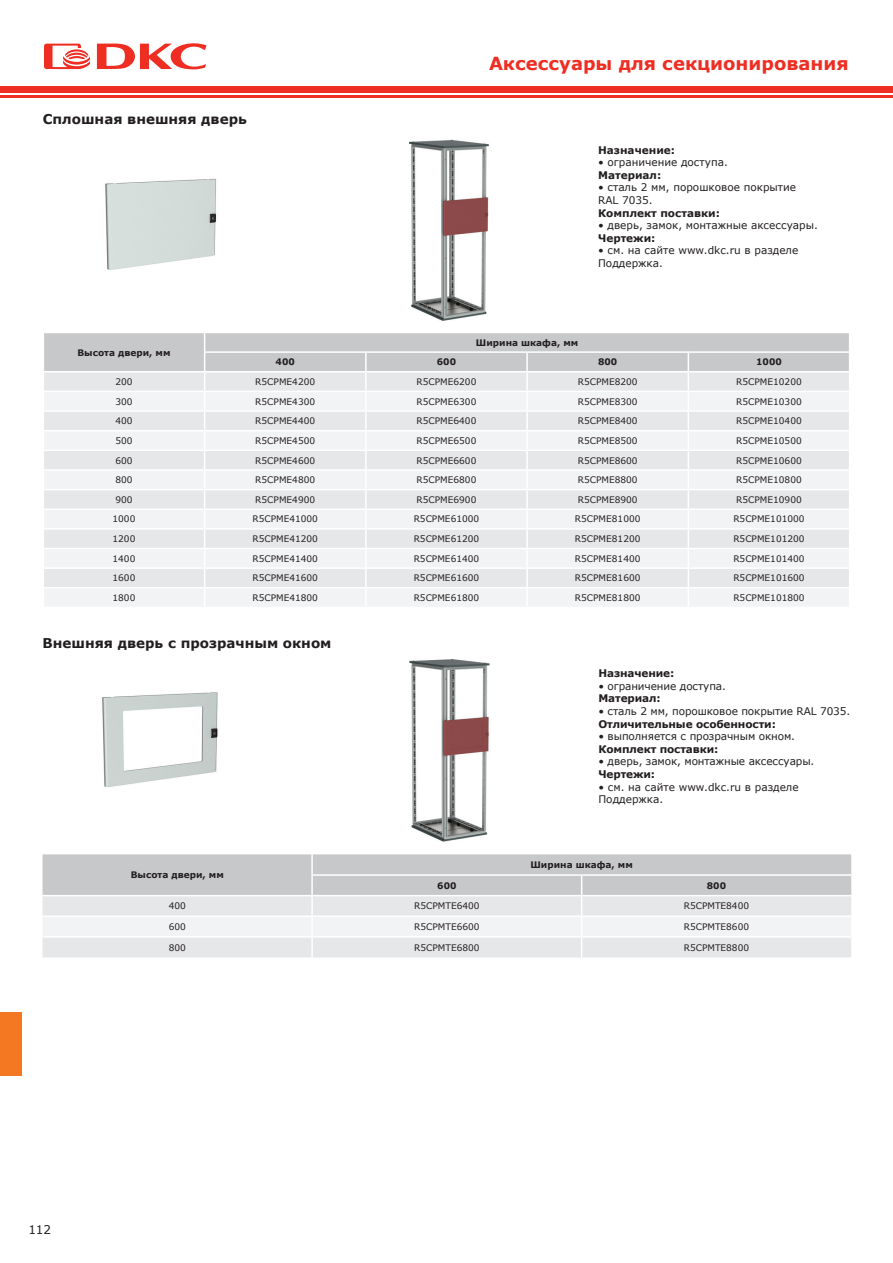
<style>
.page{position:relative;width:893px;height:1263px;background:#fff}
.page>*{position:absolute;margin:0;border:0;box-sizing:border-box;transform-origin:0 0}
.t1{font:700 18px "Verdana";color:#ee2e22}
.t2{font:700 13.5px "Verdana";color:#231f20}
.t3{font:12px "Verdana";color:#231f20}
.t4{font:10.5px/12.6px "Verdana";color:#231f20}
.t5{font:700 10.5px "Verdana";letter-spacing:-.01em;color:#231f20}
.Paragraph_table_body{font:9px "Verdana";color:#231f20}
.Shapka_6_bold{font:700 9px "Verdana";color:#231f20}
</style>
<div class="page">
<div style="left:0;top:87px;width:893px;height:6px;background:#ee2e22"></div>
<hr style="left:0;top:95px;width:893px;height:3px;background:#ee2e22">
<svg style="left:44px;top:44px;width:46px;height:25px"></svg>
<svg style="left:97px;top:43px;width:110px;height:26px"></svg>
<div style="left:0;top:1012px;width:21px;height:63px;background:#f47721"></div>
<img style="left:105px;top:178px;width:112px;height:92px">
<img style="left:409px;top:139px;width:80px;height:182px">
<svg style="left:44px;top:333px;width:805px;height:273px"></svg>
<img style="left:102px;top:692px;width:116px;height:95px">
<svg style="left:43px;top:854px;width:808px;height:103px"></svg>
<img style="left:409px;top:658px;width:81px;height:184px">
<p class="t2" style="left:43px;top:110px;width:206px">Сплошная внешняя дверь</p>
<p class="Shapka_6_bold" style="left:77px;top:346px;width:95px">Высота двери, мм</p>
<p class="t1" style="left:489px;top:50px;width:361px">Аксессуары для секционирования</p>
<p class="t5" style="left:598px;top:142px;width:79px">Назначение:</p>
<p class="t4" style="left:598px;top:156px;width:131px">• ограничение доступа.</p>
<p class="t5" style="left:598px;top:167px;width:65px">Материал:</p>
<p class="t4" style="left:598px;top:181px;width:199px">• сталь 2 мм, порошковое покрытие</p>
<p class="t4" style="left:598px;top:194px;width:56px">RAL 7035.</p>
<p class="t5" style="left:598px;top:205px;width:123px">Комплект поставки:</p>
<p class="t4" style="left:598px;top:219px;width:221px">• дверь, замок, монтажные аксессуары.</p>
<p class="t5" style="left:598px;top:230px;width:59px">Чертежи:</p>
<p class="t4" style="left:598px;top:244px;width:202px">• см. на сайте www.dkc.ru в разделе<br>Поддержка.</p>
<p class="Shapka_6_bold" style="left:476px;top:336px;width:104px">Ширина шкафа, мм</p>
<p class="Shapka_6_bold" style="left:276px;top:356px;width:21px">400</p>
<p class="Shapka_6_bold" style="left:437px;top:356px;width:21px">600</p>
<p class="Shapka_6_bold" style="left:598px;top:356px;width:21px">800</p>
<p class="Shapka_6_bold" style="left:756px;top:356px;width:27px">1000</p>
<p class="Paragraph_table_body" style="left:115px;top:376px;width:19px">200</p>
<p class="Paragraph_table_body" style="left:255px;top:376px;width:61px">R5CPME4200</p>
<p class="Paragraph_table_body" style="left:417px;top:376px;width:61px">R5CPME6200</p>
<p class="Paragraph_table_body" style="left:578px;top:376px;width:61px">R5CPME8200</p>
<p class="Paragraph_table_body" style="left:736px;top:376px;width:67px">R5CPME10200</p>
<p class="Paragraph_table_body" style="left:115px;top:395px;width:19px">300</p>
<p class="Paragraph_table_body" style="left:255px;top:395px;width:61px">R5CPME4300</p>
<p class="Paragraph_table_body" style="left:417px;top:395px;width:61px">R5CPME6300</p>
<p class="Paragraph_table_body" style="left:578px;top:395px;width:61px">R5CPME8300</p>
<p class="Paragraph_table_body" style="left:736px;top:395px;width:67px">R5CPME10300</p>
<p class="Paragraph_table_body" style="left:115px;top:415px;width:19px">400</p>
<p class="Paragraph_table_body" style="left:255px;top:415px;width:61px">R5CPME4400</p>
<p class="Paragraph_table_body" style="left:417px;top:415px;width:61px">R5CPME6400</p>
<p class="Paragraph_table_body" style="left:578px;top:415px;width:61px">R5CPME8400</p>
<p class="Paragraph_table_body" style="left:736px;top:415px;width:67px">R5CPME10400</p>
<p class="Paragraph_table_body" style="left:115px;top:434px;width:19px">500</p>
<p class="Paragraph_table_body" style="left:255px;top:434px;width:61px">R5CPME4500</p>
<p class="Paragraph_table_body" style="left:417px;top:434px;width:61px">R5CPME6500</p>
<p class="Paragraph_table_body" style="left:578px;top:434px;width:61px">R5CPME8500</p>
<p class="Paragraph_table_body" style="left:736px;top:434px;width:67px">R5CPME10500</p>
<p class="Paragraph_table_body" style="left:115px;top:454px;width:19px">600</p>
<p class="Paragraph_table_body" style="left:255px;top:454px;width:61px">R5CPME4600</p>
<p class="Paragraph_table_body" style="left:417px;top:454px;width:61px">R5CPME6600</p>
<p class="Paragraph_table_body" style="left:578px;top:454px;width:61px">R5CPME8600</p>
<p class="Paragraph_table_body" style="left:736px;top:454px;width:67px">R5CPME10600</p>
<p class="Paragraph_table_body" style="left:115px;top:474px;width:19px">800</p>
<p class="Paragraph_table_body" style="left:255px;top:474px;width:61px">R5CPME4800</p>
<p class="Paragraph_table_body" style="left:417px;top:474px;width:61px">R5CPME6800</p>
<p class="Paragraph_table_body" style="left:578px;top:474px;width:61px">R5CPME8800</p>
<p class="Paragraph_table_body" style="left:736px;top:474px;width:67px">R5CPME10800</p>
<p class="Paragraph_table_body" style="left:115px;top:493px;width:19px">900</p>
<p class="Paragraph_table_body" style="left:255px;top:493px;width:61px">R5CPME4900</p>
<p class="Paragraph_table_body" style="left:417px;top:493px;width:61px">R5CPME6900</p>
<p class="Paragraph_table_body" style="left:578px;top:493px;width:61px">R5CPME8900</p>
<p class="Paragraph_table_body" style="left:736px;top:493px;width:67px">R5CPME10900</p>
<p class="Paragraph_table_body" style="left:113px;top:513px;width:24px">1000</p>
<p class="Paragraph_table_body" style="left:252px;top:513px;width:67px">R5CPME41000</p>
<p class="Paragraph_table_body" style="left:414px;top:513px;width:67px">R5CPME61000</p>
<p class="Paragraph_table_body" style="left:575px;top:513px;width:67px">R5CPME81000</p>
<p class="Paragraph_table_body" style="left:733px;top:513px;width:73px">R5CPME101000</p>
<p class="Paragraph_table_body" style="left:113px;top:533px;width:24px">1200</p>
<p class="Paragraph_table_body" style="left:252px;top:533px;width:67px">R5CPME41200</p>
<p class="Paragraph_table_body" style="left:414px;top:533px;width:67px">R5CPME61200</p>
<p class="Paragraph_table_body" style="left:575px;top:533px;width:67px">R5CPME81200</p>
<p class="Paragraph_table_body" style="left:733px;top:533px;width:73px">R5CPME101200</p>
<p class="Paragraph_table_body" style="left:113px;top:552px;width:24px">1400</p>
<p class="Paragraph_table_body" style="left:252px;top:552px;width:67px">R5CPME41400</p>
<p class="Paragraph_table_body" style="left:414px;top:552px;width:67px">R5CPME61400</p>
<p class="Paragraph_table_body" style="left:575px;top:552px;width:67px">R5CPME81400</p>
<p class="Paragraph_table_body" style="left:733px;top:552px;width:73px">R5CPME101400</p>
<p class="Paragraph_table_body" style="left:113px;top:572px;width:24px">1600</p>
<p class="Paragraph_table_body" style="left:252px;top:572px;width:67px">R5CPME41600</p>
<p class="Paragraph_table_body" style="left:414px;top:572px;width:67px">R5CPME61600</p>
<p class="Paragraph_table_body" style="left:575px;top:572px;width:67px">R5CPME81600</p>
<p class="Paragraph_table_body" style="left:733px;top:572px;width:73px">R5CPME101600</p>
<p class="Paragraph_table_body" style="left:113px;top:592px;width:24px">1800</p>
<p class="Paragraph_table_body" style="left:252px;top:592px;width:67px">R5CPME41800</p>
<p class="Paragraph_table_body" style="left:414px;top:592px;width:67px">R5CPME61800</p>
<p class="Paragraph_table_body" style="left:575px;top:592px;width:67px">R5CPME81800</p>
<p class="Paragraph_table_body" style="left:733px;top:592px;width:73px">R5CPME101800</p>
<p class="t2" style="left:43px;top:634px;width:290px">Внешняя дверь с прозрачным окном</p>
<p class="Shapka_6_bold" style="left:131px;top:869px;width:95px">Высота двери, мм</p>
<p class="t5" style="left:598px;top:666px;width:77px">Назначение:</p>
<p class="t4" style="left:598px;top:680px;width:129px">• ограничение доступа.</p>
<p class="t5" style="left:598px;top:691px;width:64px">Материал:</p>
<p class="t4" style="left:598px;top:705px;width:253px">• сталь 2 мм, порошковое покрытие RAL 7035.</p>
<p class="t5" style="left:598px;top:716px;width:179px">Отличительные особенности:</p>
<p class="t4" style="left:598px;top:730px;width:198px">• выполняется с прозрачным окном.</p>
<p class="t5" style="left:598px;top:741px;width:122px">Комплект поставки:</p>
<p class="t4" style="left:598px;top:755px;width:218px">• дверь, замок, монтажные аксессуары.</p>
<p class="t5" style="left:598px;top:767px;width:58px">Чертежи:</p>
<p class="t4" style="left:598px;top:780px;width:202px">• см. на сайте www.dkc.ru в разделе<br>Поддержка.</p>
<p class="Shapka_6_bold" style="left:530px;top:858px;width:104px">Ширина шкафа, мм</p>
<p class="Shapka_6_bold" style="left:437px;top:879px;width:21px">600</p>
<p class="Shapka_6_bold" style="left:707px;top:879px;width:21px">800</p>
<h3 class="t3" style="left:28px;top:1221px;width:24px">112</h3>
<p class="Paragraph_table_body" style="left:169px;top:900px;width:19px">400</p>
<p class="Paragraph_table_body" style="left:414px;top:900px;width:67px">R5CPMTE6400</p>
<p class="Paragraph_table_body" style="left:684px;top:900px;width:67px">R5CPMTE8400</p>
<p class="Paragraph_table_body" style="left:169px;top:920px;width:19px">600</p>
<p class="Paragraph_table_body" style="left:414px;top:920px;width:67px">R5CPMTE6600</p>
<p class="Paragraph_table_body" style="left:684px;top:920px;width:67px">R5CPMTE8600</p>
<p class="Paragraph_table_body" style="left:169px;top:941px;width:19px">800</p>
<p class="Paragraph_table_body" style="left:414px;top:941px;width:67px">R5CPMTE6800</p>
<p class="Paragraph_table_body" style="left:684px;top:941px;width:67px">R5CPMTE8800</p>
</div>
